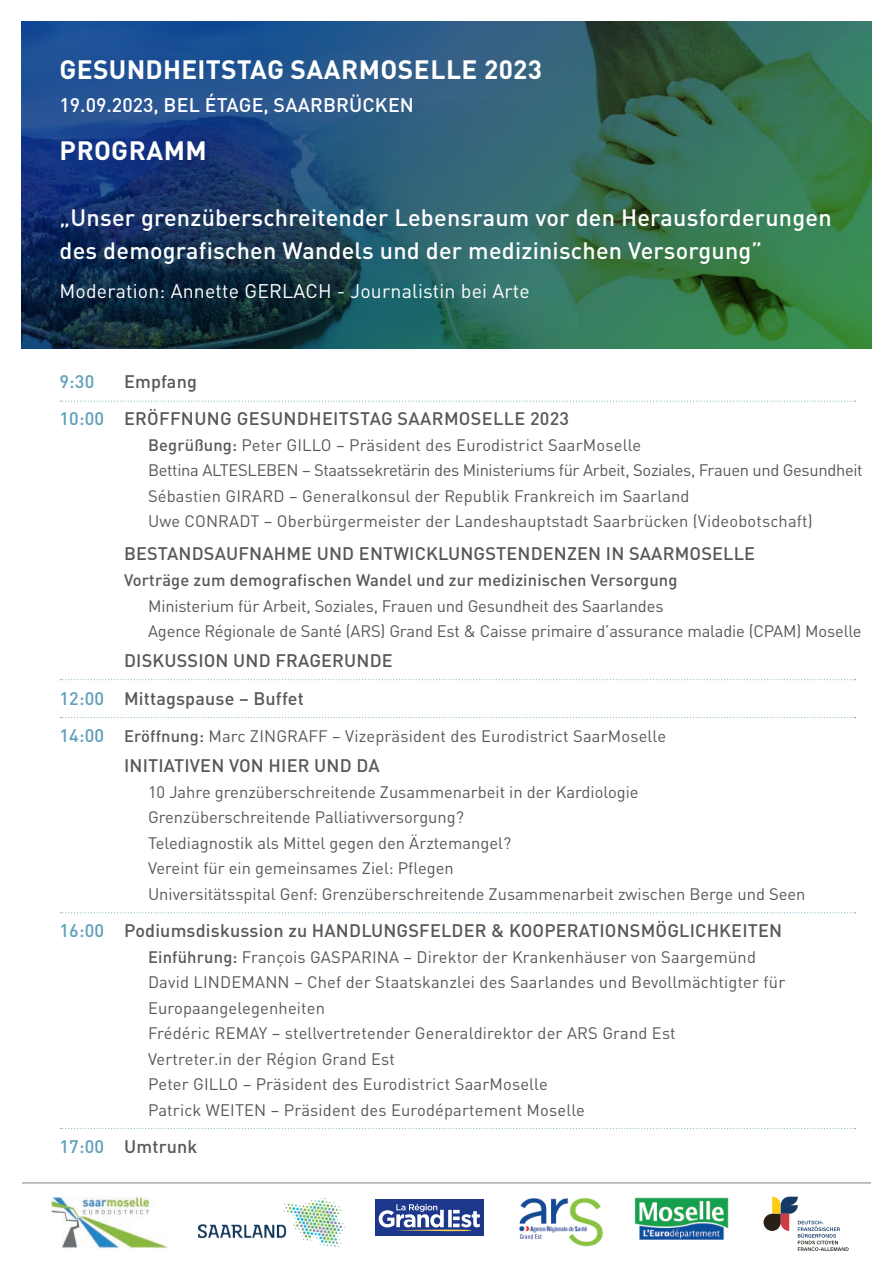
<style>
.page{position:relative;width:893px;height:1263px;background:#fff}
.page>*{position:absolute;margin:0;border:0;box-sizing:border-box;transform-origin:0 0}
.t1{font:700 26.25px "DINOT";letter-spacing:.01em;color:#fff}
.t2{font:500 23.4px/33px "DINOT";letter-spacing:.01em;color:#fff}
.t3{font:19.5px "DINOT";letter-spacing:.01em;color:#fff}
.t4{font:500 19.5px "DINOT";letter-spacing:.01em;color:#fff}
.t5{font:500 18px "DINOT";letter-spacing:.01em;color:#57585a}
.t6{font:500 18px "DINOT";color:#5e9fba}
.t7{font:16.5px/25.5px "DINOT";color:#57585a}
.t8{font:16.5px/25.5px "DINOT";letter-spacing:-.02em;color:#57585a}
.t9{font:500 16.5px "DINOT";letter-spacing:.01em;color:#57585a}
.s1{color:#5e9fba}
.s2{font-weight:500}
.s3{font-weight:500;font-size:18px;color:#5e9fba}
</style>
<div class="page">
<img style="left:21px;top:21px;width:851px;height:328px">
<svg style="left:763px;top:1197px;width:86px;height:54px"></svg>
<img style="left:51px;top:1197px;width:116px;height:51px">
<img style="left:519px;top:1198px;width:84px;height:49px">
<img style="left:634px;top:1197px;width:95px;height:43px">
<img style="left:197px;top:1197px;width:148px;height:50px">
<div style="left:375px;top:1199px;width:109px;height:37px;background:#1c378c"></div>
<svg style="left:379px;top:1204px;width:101px;height:28px"></svg>
<hr style="left:22px;top:1182px;width:849px;height:1px;background:#808285">
<svg style="left:60px;top:401px;width:796px;height:1px"></svg>
<svg style="left:60px;top:679px;width:796px;height:1px"></svg>
<svg style="left:60px;top:717px;width:796px;height:1px"></svg>
<svg style="left:60px;top:912px;width:796px;height:1px"></svg>
<svg style="left:60px;top:1128px;width:796px;height:1px"></svg>
<p class="t1" style="left:60px;top:53px;width:484px">GESUNDHEITSTAG SAARMOSELLE 2023</p>
<p class="t4" style="left:60px;top:93px;width:356px">19.09.2023, BEL ÉTAGE, SAARBRÜCKEN</p>
<p class="t1" style="left:60px;top:134px;width:149px">PROGRAMM</p>
<p class="t2" style="left:60px;top:201px;width:774px">„Unser grenzüberschreitender Lebensraum vor den Herausforderungen des demografischen Wandels und der medizinischen Versorgung”</p>
<p class="t3" style="left:60px;top:279px;width:472px">Moderation: Annette GERLACH - Journalistin bei Arte</p>
<p class="t6" style="left:60px;top:370px;width:36px">9:30</p>
<p class="t5" style="left:124px;top:370px;width:74px">Empfang</p>
<p class="t5" style="left:60px;top:407px;width:511px"><span class="s1">10:00</span> ERÖFFNUNG GESUNDHEITSTAG SAARMOSELLE 2023</p>
<p class="t7" style="left:148px;top:432px;width:495px"><span class="s2">Begrüßung:</span> Peter GILLO – Präsident des Eurodistrict SaarMoselle</p>
<p class="t8" style="left:148px;top:457px;width:716px">Bettina ALTESLEBEN – Staatssekretärin des Ministeriums für Arbeit, Soziales, Frauen und Gesundheit<br>Sébastien GIRARD – Generalkonsul der Republik Frankreich im Saarland</p>
<p class="t7" style="left:148px;top:508px;width:666px">Uwe CONRADT – Oberbürgermeister der Landeshauptstadt Saarbrücken (Videobotschaft)</p>
<p class="t5" style="left:124px;top:542px;width:632px">BESTANDSAUFNAHME UND ENTWICKLUNGSTENDENZEN IN SAARMOSELLE</p>
<p class="t9" style="left:124px;top:569px;width:555px">Vorträge zum demografischen Wandel und zur medizinischen Versorgung</p>
<p class="t7" style="left:148px;top:592px;width:517px">Ministerium für Arbeit, Soziales, Frauen und Gesundheit des Saarlandes</p>
<p class="t7" style="left:148px;top:618px;width:715px">Agence Régionale de Santé (ARS) Grand Est &amp; Caisse primaire d’assurance maladie (CPAM) Moselle</p>
<p class="t5" style="left:124px;top:649px;width:270px">DISKUSSION UND FRAGERUNDE</p>
<p class="t5" style="left:60px;top:686px;width:246px"><span class="s1">12:00</span> Mittagspause – Buffet</p>
<p class="t7" style="left:60px;top:723px;width:608px"><span class="s3">14:00</span> <span class="s2">Eröffnung:</span> Marc ZINGRAFF – Vizepräsident des Eurodistrict SaarMoselle</p>
<p class="t5" style="left:124px;top:754px;width:257px">INITIATIVEN VON HIER UND DA</p>
<p class="t7" style="left:148px;top:778px;width:492px">10 Jahre grenzüberschreitende Zusammenarbeit in der Kardiologie</p>
<p class="t7" style="left:148px;top:804px;width:317px">Grenzüberschreitende Palliativversorgung?</p>
<p class="t7" style="left:148px;top:829px;width:365px">Telediagnostik als Mittel gegen den Ärztemangel?</p>
<p class="t7" style="left:148px;top:855px;width:307px">Vereint für ein gemeinsames Ziel: Pflegen</p>
<p class="t7" style="left:148px;top:880px;width:659px">Universitätsspital Genf: Grenzüberschreitende Zusammenarbeit zwischen Berge und Seen</p>
<p class="t5" style="left:60px;top:919px;width:724px"><span class="s1">16:00</span> Podiumsdiskussion zu HANDLUNGSFELDER &amp; KOOPERATIONSMÖGLICHKEITEN</p>
<p class="t7" style="left:148px;top:943px;width:609px"><span class="s2">Einführung:</span> François GASPARINA – Direktor der Krankenhäuser von Saargemünd</p>
<p class="t7" style="left:148px;top:969px;width:639px">David LINDEMANN – Chef der Staatskanzlei des Saarlandes und Bevollmächtigter für<br>Europaangelegenheiten</p>
<p class="t7" style="left:148px;top:1020px;width:529px">Frédéric REMAY – stellvertretender Generaldirektor der ARS Grand Est</p>
<p class="t7" style="left:148px;top:1045px;width:248px">Vertreter.in der Région Grand Est</p>
<p class="t7" style="left:148px;top:1071px;width:401px">Peter GILLO – Präsident des Eurodistrict SaarMoselle</p>
<p class="t7" style="left:148px;top:1096px;width:438px">Patrick WEITEN – Präsident des Eurodépartement Moselle</p>
<p class="t5" style="left:60px;top:1135px;width:139px"><span class="s1">17:00</span> Umtrunk</p>
</div>
